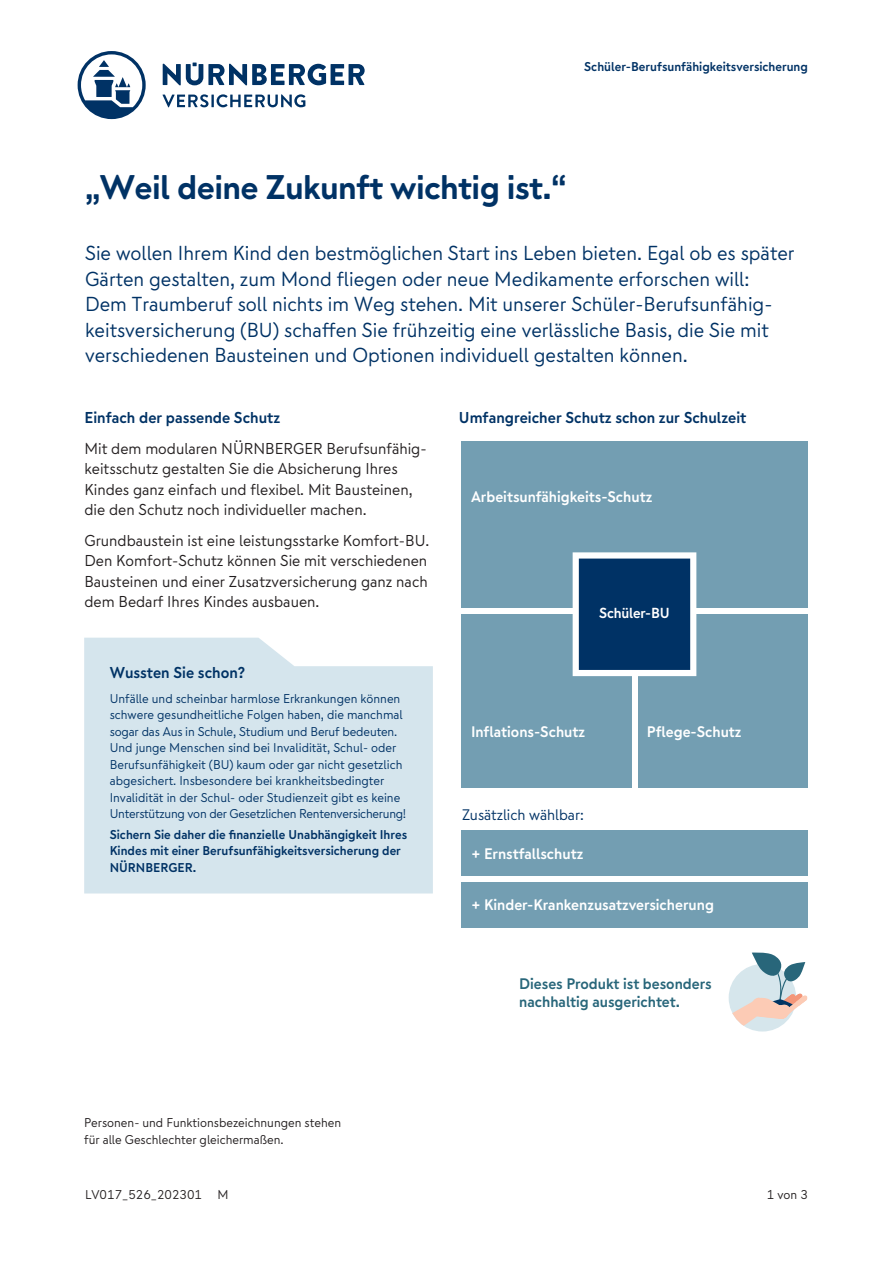
<style>
.page{position:relative;width:893px;height:1263px;background:#fff}
.page>*{position:absolute;margin:0;border:0;box-sizing:border-box;transform-origin:0 0}
.t1{font:700 34.2px "Nuernberger Image";color:#003265}
.t2{font:20.25px/25.5px "Nuernberger Text";color:#003265}
.t3{font:15.75px/20.4px "Nuernberger Text";color:#231f20}
.t4{font:700 15.75px "Nuernberger Text";color:#003265}
.t5{font:700 15.3px "Nuernberger Text";color:#fff}
.t6{font:700 15.3px/18.3px "Nuernberger Text";color:#28667a}
.t7{font:700 15.3px "Nuernberger Text";letter-spacing:-.015em;color:#003265}
.t8{font:15.3px "Nuernberger Text";color:#003265}
.t9{font:700 14.55px "Nuernberger Text";letter-spacing:-.01em;color:#fff}
.t10{font:12.75px/16.5px "Nuernberger Text";color:#003265}
.t11{font:700 12.75px/16.5px "Nuernberger Text";color:#003265}
.t12{font:12.75px/16.5px "Nuernberger Text";color:#231f20}
</style>
<div class="page">
<div style="left:461px;top:614px;width:171px;height:173px;background:#739eb2"></div>
<div style="left:638px;top:614px;width:169px;height:173px;background:#739eb2"></div>
<div style="left:461px;top:441px;width:346px;height:166px;background:#739eb2"></div>
<div style="left:461px;top:831px;width:346px;height:45px;background:#739eb2"></div>
<div style="left:461px;top:882px;width:346px;height:46px;background:#739eb2"></div>
<svg style="left:573px;top:552px;width:123px;height:124px;background:#2e5781"></svg>
<div style="left:729px;top:964px;width:67px;height:67px;background:#d6e6ec;border-radius:50%"></div>
<svg style="left:729px;top:952px;width:78px;height:74px"></svg>
<div style="left:84px;top:638px;width:349px;height:255px;background:#d5e5ed"></div>
<svg style="left:163px;top:63px;width:202px;height:22px"></svg>
<svg style="left:162px;top:94px;width:143px;height:13px"></svg>
<svg style="left:78px;top:51px;width:68px;height:68px"></svg>
<p class="t11" style="left:584px;top:59px;width:225px">Schüler-Berufsunfähigkeitsversicherung</p>
<h1 class="t1" style="left:85px;top:162px;width:483px">„Weil deine Zukunft wichtig ist.“</h1>
<p class="t2" style="left:85px;top:240px;width:711px">Sie wollen Ihrem Kind den bestmöglichen Start ins Leben bieten. Egal ob es später Gärten gestalten, zum Mond fliegen oder neue Medikamente erforschen will:<br>Dem Traumberuf soll nichts im Weg stehen. Mit unserer Schüler-Berufsunfähig&shy;keitsversicherung (BU) schaffen Sie frühzeitig eine verlässliche Basis, die Sie mit verschiedenen Bausteinen und Optionen individuell gestalten können.</p>
<p class="t4" style="left:84px;top:407px;width:197px">Einfach der passende Schutz</p>
<p class="t3" style="left:84px;top:438px;width:344px">Mit dem modularen NÜRNBERGER Berufsunfähig&shy;keitsschutz gestalten Sie die Absicherung Ihres Kindes ganz einfach und flexibel. Mit Bausteinen, die den Schutz noch individueller machen.</p>
<p class="t3" style="left:84px;top:530px;width:346px">Grundbaustein ist eine leistungsstarke Komfort-BU.<br>Den Komfort-Schutz können Sie mit verschiedenen Bausteinen und einer Zusatzversicherung ganz nach dem Bedarf Ihres Kindes ausbauen.</p>
<p class="t4" style="left:110px;top:661px;width:137px">Wussten Sie schon?</p>
<p class="t10" style="left:110px;top:690px;width:298px">Unfälle und scheinbar harmlose Erkrankungen können schwere gesundheitliche Folgen haben, die manchmal sogar das Aus in Schule, Studium und Beruf bedeuten.<br>Und junge Menschen sind bei Invalidität, Schul- oder Berufsunfähigkeit (BU) kaum oder gar nicht gesetzlich abgesichert. Insbesondere bei krankheitsbedingter Invalidität in der Schul- oder Studienzeit gibt es keine Unterstützung von der Gesetzlichen Rentenversicherung!</p>
<p class="t11" style="left:110px;top:826px;width:299px">Sichern Sie daher die finanzielle Unabhängigkeit Ihres<br>Kindes mit einer Berufsunfähigkeitsversicherung der<br>NÜRNBERGER.</p>
<p class="t7" style="left:461px;top:403px;width:221px">versicherung4Future (Schüler-BU)</p>
<p class="t4" style="left:459px;top:407px;width:289px">Umfangreicher Schutz schon zur Schulzeit</p>
<p class="t5" style="left:471px;top:486px;width:183px">Arbeitsunfähigkeits-Schutz</p>
<p class="t9" style="left:599px;top:603px;width:72px">Schüler-BU</p>
<p class="t5" style="left:471px;top:721px;width:116px">Inflations-Schutz</p>
<p class="t5" style="left:647px;top:721px;width:96px">Pflege-Schutz</p>
<p class="t8" style="left:462px;top:804px;width:123px">Zusätzlich wählbar:</p>
<p class="t5" style="left:471px;top:843px;width:113px">+ Ernstfallschutz</p>
<p class="t5" style="left:471px;top:894px;width:244px">+ Kinder-Krankenzusatzversicherung</p>
<p class="t6" style="left:519px;top:974px;width:194px">Dieses Produkt ist besonders nachhaltig ausgerichtet.</p>
<p class="t12" style="left:84px;top:1114px;width:258px">Personen- und Funktionsbezeichnungen stehen für alle Geschlechter gleichermaßen.</p>
<p class="t12" style="left:85px;top:1186px;width:145px">LV017_526_202301 M</p>
<p class="t12" style="left:767px;top:1186px;width:43px">1 von 3</p>
</div>
